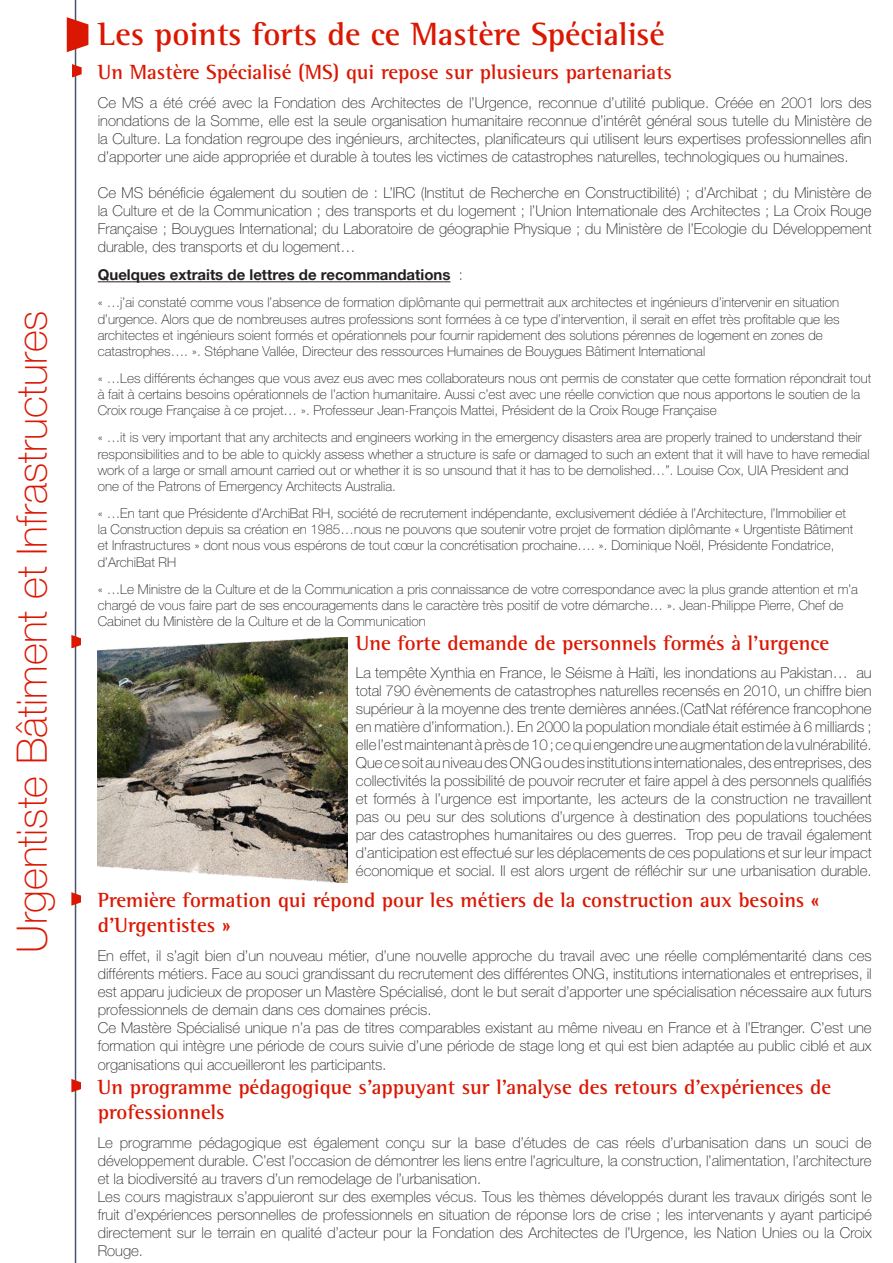
<style>
.page{position:relative;width:893px;height:1263px;background:#fff}
.page>*{position:absolute;margin:0;border:0;box-sizing:border-box;transform-origin:0 0}
.t1{font:100 42px "Helvetica Neue LT Std";color:#db1702}
.t2{font:700 33px "Rotis Semi Serif Pro";color:#db1702}
.t3{font:700 21px/25.2px "Rotis Semi Serif Pro";color:#db1702}
.t4{font:100 15px/18px "Helvetica Neue LT Std";color:#231f20;text-align:justify}
.t5{font:700 15px "Helvetica Neue LT Std";color:#231f20}
.t6{font:100 13.5px/16.2px "Helvetica Neue LT Std";color:#231f20}
.s1{font-weight:100}
.s2{font-size:15.75px}
</style>
<div class="page">
<hr style="left:75px;top:0;width:1px;height:1263px;background:#4a546e">
<hr style="left:98px;top:281px;width:352px;height:1px;background:#231f20">
<svg style="left:67px;top:17px;width:21px;height:35px"></svg>
<img style="left:98px;top:637px;width:249px;height:246px">
<svg style="left:72px;top:64px;width:10px;height:13px"></svg>
<svg style="left:71px;top:635px;width:10px;height:13px"></svg>
<svg style="left:71px;top:892px;width:10px;height:13px"></svg>
<svg style="left:71px;top:1079px;width:10px;height:13px"></svg>
<p class="t1" style="left:8px;top:953px;width:644px;rotate:-90deg">Urgentiste Bâtiment et Infrastructures</p>
<p class="t2" style="left:98px;top:14px;width:569px">Les points forts de ce Mastère Spécialisé</p>
<p class="t3" style="left:98px;top:59px;width:576px">Un Mastère Spécialisé (MS) qui repose sur plusieurs partenariats</p>
<p class="t4" style="left:98px;top:93px;width:775px">Ce MS a été créé avec la Fondation des Architectes de l’Urgence, reconnue d’utilité publique. Créée en 2001 lors des inondations de la Somme, elle est la seule organisation humanitaire reconnue d’intérêt général sous tutelle du Ministère de la Culture. La fondation regroupe des ingénieurs, architectes, planificateurs qui utilisent leurs expertises professionnelles afin d’apporter une aide appropriée et durable à toutes les victimes de catastrophes naturelles, technologiques ou humaines.</p>
<p class="t4" style="left:98px;top:183px;width:775px">Ce MS bénéficie également du soutien de : L’IRC (Institut de Recherche en Constructibilité) ; d’Archibat ; du Ministère de la Culture et de la Communication ; des transports et du logement ; l’Union Internationale des Architectes ; La Croix Rouge Française ; Bouygues International; du Laboratoire de géographie Physique ; du Ministère de l’Ecologie du Développement durable, des transports et du logement…</p>
<p class="t5" style="left:98px;top:266px;width:367px">Quelques extraits de lettres de recommandations <span class="s1">:</span></p>
<p class="t6" style="left:98px;top:294px;width:743px">« …j’ai constaté comme vous l’absence de formation diplômante qui permettrait aux architectes et ingénieurs d’intervenir en situation d’urgence. Alors que de nombreuses autres professions sont formées à ce type d’intervention, il serait en effet très profitable que les architectes et ingénieurs soient formés et opérationnels pour fournir rapidement des solutions pérennes de logement en zones de catastrophes…. ». Stéphane Vallée, Directeur des ressources Humaines de Bouygues Bâtiment International</p>
<p class="t6" style="left:98px;top:370px;width:775px">« …Les différents échanges que vous avez eus avec mes collaborateurs nous ont permis de constater que cette formation répondrait tout à fait à certains besoins opérationnels de l’action humanitaire. Aussi c’est avec une réelle conviction que nous apportons le soutien de la<br>Croix rouge Française à ce projet… ». Professeur Jean-François Mattei, Président de la Croix Rouge Française</p>
<p class="t6" style="left:98px;top:429px;width:773px">« …it is very important that any architects and engineers working in the emergency disasters area are properly trained to understand their responsibilities and to be able to quickly assess whether a structure is safe or damaged to such an extent that it will have to have remedial work of a large or small amount carried out or whether it is so unsound that it has to be demolished…”. Louise Cox, UIA President and one of the Patrons of Emergency Architects Australia.</p>
<p class="t6" style="left:98px;top:505px;width:757px">« …En tant que Présidente d’ArchiBat RH, société de recrutement indépendante, exclusivement dédiée à l’Architecture, l’Immobilier et la Construction depuis sa création en 1985…nous ne pouvons que soutenir votre projet de formation diplômante « Urgentiste Bâtiment et Infrastructures » dont nous vous espérons de tout cœur la concrétisation prochaine…. ». Dominique Noël, Présidente Fondatrice, d’ArchiBat RH</p>
<p class="t6" style="left:98px;top:581px;width:762px">« …Le Ministre de la Culture et de la Communication a pris connaissance de votre correspondance avec la plus grande attention et m’a chargé de vous faire part de ses encouragements dans le caractère très positif de votre démarche… ». Jean-Philippe Pierre, Chef de<br>Cabinet du Ministère de la Culture et de la Communication</p>
<p class="t3" style="left:356px;top:630px;width:475px">Une forte demande de personnels formés à l’urgence</p>
<p class="t4" style="left:356px;top:664px;width:517px">La tempête Xynthia en France, le Séisme à Haïti, les inondations au Pakistan… au total 790 évènements de catastrophes naturelles recensés en 2010, un chiffre bien supérieur à la moyenne des trente dernières années.(CatNat référence francophone en matière d’information.). En 2000 la population mondiale était estimée à 6 milliards ; elle l’est maintenant à près de 10 ; ce qui engendre une augmentation de la vulnérabilité.</p>
<p class="t4" style="left:356px;top:754px;width:517px">Que ce soit au niveau des ONG ou des institutions internationales, des entreprises, des collectivités la possibilité de pouvoir recruter et faire appel à des personnels qualifiés et formés à l’urgence est importante, les acteurs de la construction ne travaillent pas ou peu sur des solutions d’urgence à destination des populations touchées par des catastrophes humanitaires ou des guerres. Trop peu de travail également d’anticipation est effectué sur les déplacements de ces populations et sur leur impact économique et social. Il est alors urgent de réfléchir sur une urbanisation durable.</p>
<p class="t3" style="left:98px;top:887px;width:724px">Première formation qui répond pour les métiers de la construction aux besoins « d’Urgentistes »</p>
<p class="t4" style="left:98px;top:946px;width:775px">En effet, il s’agit bien d’un nouveau métier, d’une nouvelle approche du travail avec une réelle complémentarité dans ces différents métiers. Face au souci grandissant du recrutement des différentes ONG, institutions internationales et entreprises, il est apparu judicieux de proposer un Mastère Spécialisé, dont le but serait d’apporter une spécialisation nécessaire aux futurs professionnels de demain dans ces domaines précis.</p>
<p class="t4" style="left:98px;top:1018px;width:775px;line-height:18.5px">Ce Mastère Spécialisé unique n’a pas de titres comparables existant au même niveau en France et à l’Etranger. C’est une formation qui intègre une période de cours suivie d’une période de stage long et qui est bien adaptée au public ciblé et aux organisations qui accueilleront les participants<span class="s2">.</span></p>
<p class="t3" style="left:98px;top:1074px;width:735px">Un programme pédagogique s’appuyant sur l’analyse des retours d’expériences de professionnels</p>
<p class="t4" style="left:98px;top:1133px;width:775px">Le programme pédagogique est également conçu sur la base d’études de cas réels d’urbanisation dans un souci de développement durable. C’est l’occasion de démontrer les liens entre l’agriculture, la construction, l’alimentation, l’architecture et la biodiversité au travers d’un remodelage de l’urbanisation.</p>
<p class="t4" style="left:98px;top:1187px;width:775px">Les cours magistraux s’appuieront sur des exemples vécus. Tous les thèmes développés durant les travaux dirigés sont le fruit d’expériences personnelles de professionnels en situation de réponse lors de crise ; les intervenants y ayant participé directement sur le terrain en qualité d’acteur pour la Fondation des Architectes de l’Urgence, les Nation Unies ou la Croix Rouge.</p>
</div>
